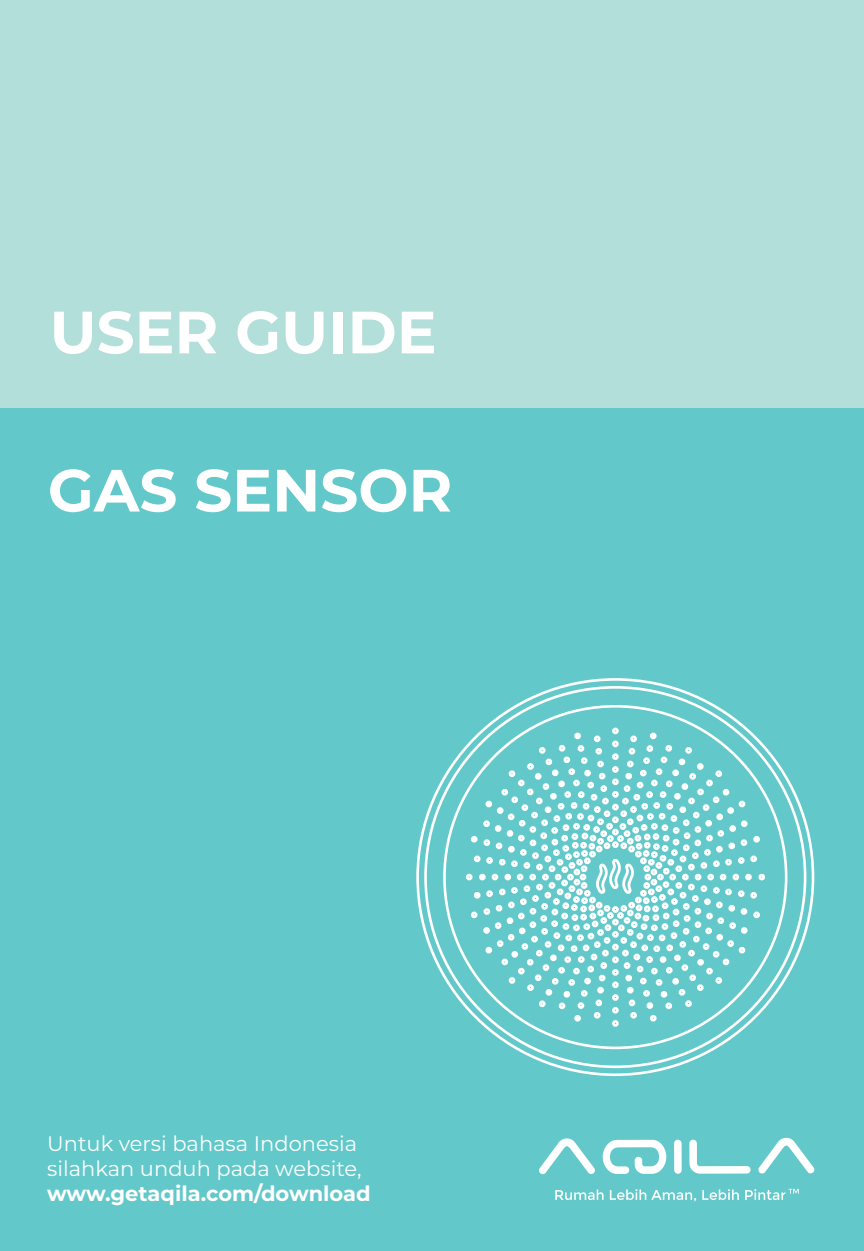
<style>
.page{position:relative;width:864px;height:1251px;background:#fff}
.page>*{position:absolute;margin:0;border:0;box-sizing:border-box;transform-origin:0 0}
.t1{font:700 59.5px "Montserrat";color:#fff}
.t2{font:21px "Montserrat";color:#fff}
.t3{font:700 21px "Montserrat";color:#fff}
</style>
<div class="page">
<div style="left:0;top:0;width:863px;height:1250px;background:#b2dfda"></div>
<div style="left:0;top:408px;width:863px;height:842px;background:#62c8ca"></div>
<svg style="left:539px;top:1138px;width:55px;height:35px"></svg>
<svg style="left:602px;top:1139px;width:64px;height:34px"></svg>
<svg style="left:674px;top:1139px;width:7px;height:34px"></svg>
<svg style="left:689px;top:1139px;width:61px;height:34px"></svg>
<svg style="left:758px;top:1137px;width:56px;height:36px"></svg>
<svg style="left:555px;top:1189px;width:48px;height:10px"></svg>
<svg style="left:609px;top:1189px;width:87px;height:11px"></svg>
<svg style="left:702px;top:1189px;width:36px;height:10px"></svg>
<svg style="left:745px;top:1188px;width:53px;height:11px"></svg>
<svg style="left:416px;top:678px;width:399px;height:398px"></svg>
<svg style="left:464px;top:726px;width:297px;height:296px"></svg>
<svg style="left:469px;top:731px;width:292px;height:291px"></svg>
<svg style="left:594px;top:795px;width:41px;height:111px"></svg>
<p class="t1" style="left:50px;top:289px;width:388px">USER GUIDE</p>
<p class="t1" style="left:48px;top:447px;width:406px">GAS SENSOR</p>
<p class="t2" style="left:47px;top:1128px;width:311px">Untuk versi bahasa Indonesia</p>
<p class="t2" style="left:47px;top:1153px;width:316px">silahkan unduh pada website,</p>
<p class="t3" style="left:47px;top:1178px;width:325px">www.getaqila.com/download</p>
</div>
